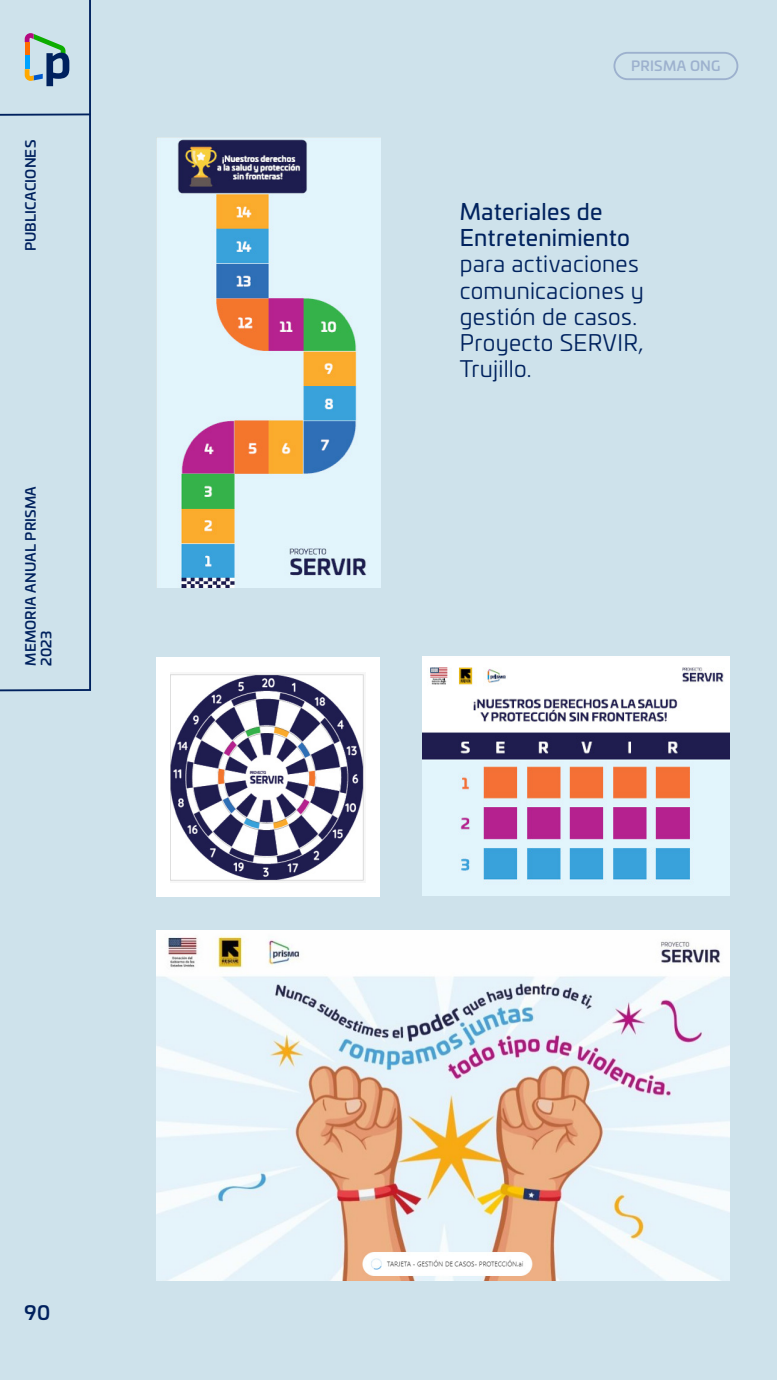
<style>
.page{position:relative;width:777px;height:1380px;background:#fff}
.page>*{position:absolute;margin:0;border:0;box-sizing:border-box;transform-origin:0 0}
.t1{font:22.5px/26.2px "Univia Pro";letter-spacing:.015em;color:#00225e}
.t2{font:22.5px/26.2px "Univia Pro";letter-spacing:.015em;color:#00225e}
.t3{font:500 19.38px "Univia Pro";color:#00215e}
.t4{font:500 13.75px/15.6px "Univia Pro";letter-spacing:.015em;color:#00215e}
.t5{font:500 13.75px "Univia Pro";letter-spacing:.02em;color:#9db1ce}
</style>
<div class="page">
<div style="left:0;top:0;width:776px;height:1380px;background:#cee2eb"></div>
<div style="left:0;top:0;width:92px;height:692px;background:#cee2eb"></div>
<svg style="left:0;top:113px;width:92px;height:4px"></svg>
<svg style="left:25px;top:33px;width:44px;height:53px;background:#8ea9ad"></svg>
<div style="left:613px;top:52px;width:125px;height:28px;border:2px solid #9db1ce;border-radius:13px"></div>
<img style="left:156px;top:138px;width:224px;height:450px">
<img style="left:156px;top:930px;width:573px;height:351px">
<div style="left:156px;top:658px;width:224px;height:239px;background:#fff"></div>
<img style="left:170px;top:673px;width:195px;height:209px">
<img style="left:422px;top:656px;width:307px;height:240px">
<p class="t4" style="left:22px;top:251px;width:113px;rotate:-90deg">PUBLICACIONES</p>
<p class="t4" style="left:22px;top:666px;width:181px;rotate:-90deg">MEMORIA ANUAL PRISMA<br>2023</p>
<p class="t3" style="left:25px;top:1298px;width:27px">90</p>
<p class="t5" style="left:631px;top:56px;width:91px">PRISMA ONG</p>
<p class="t2" style="left:459px;top:197px;width:172px">Materiales de<br>Entretenimiento</p>
<p class="t1" style="left:459px;top:250px;width:186px">para activaciones comunicaciones y gestión de casos.<br>Proyecto SERVIR,<br>Trujillo.</p>
</div>
